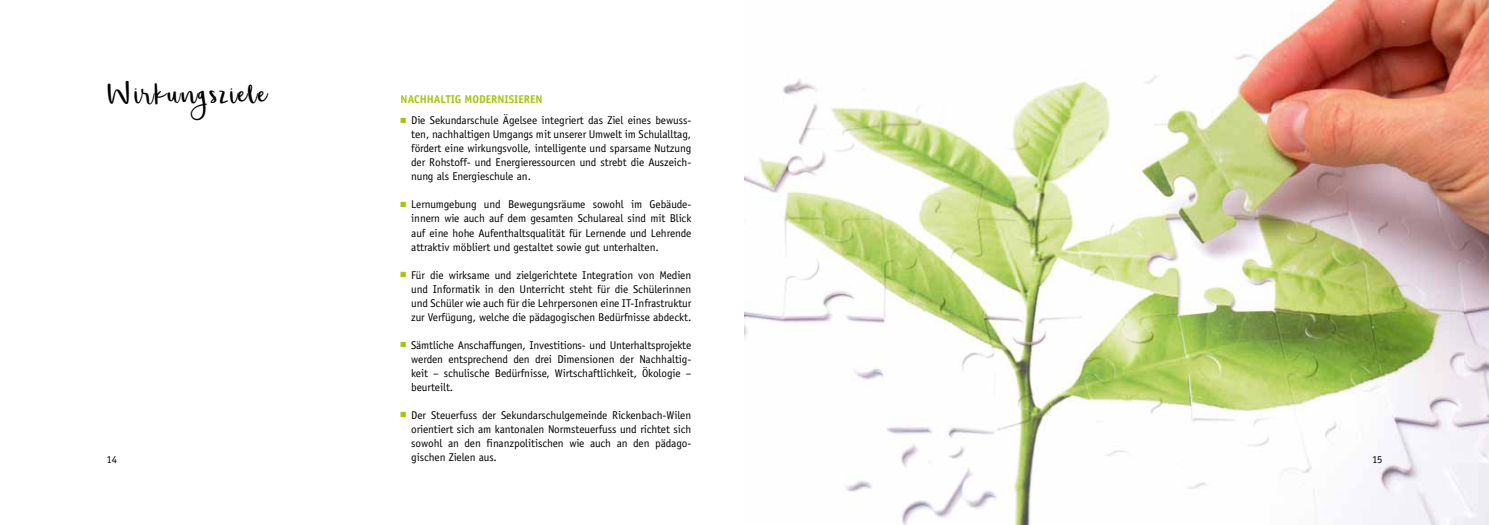
<style>
.page{position:relative;width:1489px;height:525px;background:#fff}
.page>*{position:absolute;margin:0;border:0;box-sizing:border-box;transform-origin:0 0}
.t1{font:48.75px "Shorthalt";letter-spacing:.025em;color:#000}
.t2{font:11.25px/14px "Officina Sans";letter-spacing:-.005em;color:#000;text-align:justify}
.t3{font:700 11.25px "Officina Sans";color:#a2c510}
.t4{font:10.62px "Officina Sans";color:#000}
.s1{color:#a2c510}
</style>
<div class="page">
<img style="left:744px;top:0;width:744px;height:524px">
<h1 class="t1" style="left:106px;top:74px;width:161px">Wirkungsziele</h1>
<p class="t3" style="left:400px;top:92px;width:143px">NACHHALTIG MODERNISIEREN</p>
<p class="t2" style="left:411px;top:113px;width:281px;text-indent:-11px"><span class="s1">■</span> Die Sekundarschule Ägelsee integriert das Ziel eines bewuss&shy;ten, nachhaltigen Umgangs mit unserer Umwelt im Schulalltag, fördert eine wirkungsvolle, intelligente und sparsame Nutzung der Rohstoff- und Energieressourcen und strebt die Auszeich&shy;nung als Energieschule an.</p>
<p class="t2" style="left:411px;top:197px;width:281px;text-indent:-11px"><span class="s1">■</span> Lernumgebung und Bewegungsräume sowohl im Gebäude&shy;innern wie auch auf dem gesamten Schulareal sind mit B lick auf eine hohe Aufenthaltsqualität für Lernende und Lehrende attraktiv möbliert und gestaltet sowie gut unterhalten.</p>
<p class="t2" style="left:411px;top:267px;width:281px;text-indent:-11px"><span class="s1">■</span> Für die wirksame und zielgerichtete Integration von Medien und Informatik in den Unterricht steht für die Schülerinnen und Schüler wie auch für die Lehrpersonen eine IT-Infrastruktur zur Verfügung, welche die pädagogischen Bedürfnisse abdeckt.</p>
<p class="t2" style="left:411px;top:337px;width:281px;text-indent:-11px"><span class="s1">■</span> Sämtliche Anschaffungen, Investitions- und Unterhaltsprojekte werden entsprechend den drei Dimensionen der Nachhaltig&shy;keit – schulische Bedürfnisse, Wirtschaftlichkeit, Ökologie – beurteilt.</p>
<p class="t2" style="left:411px;top:407px;width:281px;text-indent:-11px"><span class="s1">■</span> Der Steuerfuss der Sekundarschulgemeinde Rickenbach-Wilen orientiert sich am kantonalen Normsteuerfuss und richtet sich sowohl an den finanzpolitischen wie auch an den pädago&shy;gischen Zielen aus.</p>
<p class="t4" style="left:106px;top:452px;width:12px">14</p>
<p class="t4" style="left:1371px;top:452px;width:12px">15</p>
</div>
